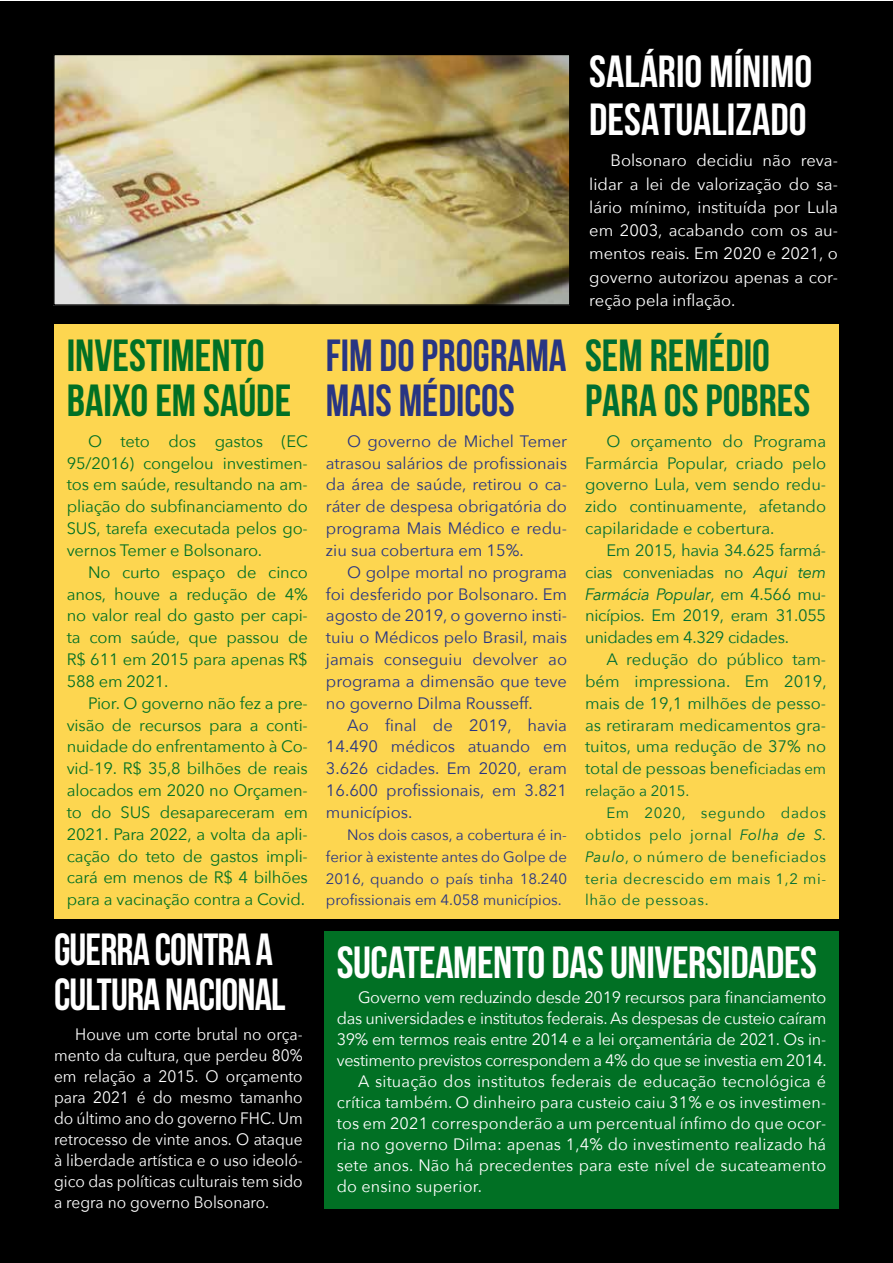
<style>
.page{position:relative;width:893px;height:1263px;background:#fff}
.page>*{position:absolute;margin:0;border:0;box-sizing:border-box;transform-origin:0 0}
.t1{font:700 45px/47.2px "Bebas Neue";letter-spacing:-.01em;color:#fff}
.t2{font:700 45px/45.9px "Bebas Neue";color:#283583}
.t3{font:700 45px/45px "Bebas Neue";letter-spacing:-.01em;color:#fff;scale:.94 1}
.t4{font:700 45px/45.9px "Bebas Neue";color:#017024}
.t5{font:700 45px "Bebas Neue";color:#006e32}
.t6{font:16.5px/21.9px "Avenir Next";letter-spacing:-.01em;color:#017024;text-align:justify}
.t7{font:16.5px/23.2px "Avenir Next";color:#fff;text-align:justify}
.t8{font:16.5px/21.9px "Avenir Next";color:#283583;text-align:justify}
.t9{font:16.5px/21.9px "Avenir Next";color:#006e32;text-align:justify}
.t10{font:16.5px/21px "Avenir Next";color:#fff;text-align:justify;scale:.94 1}
.t11{font:16.5px "Avenir Next";letter-spacing:-.02em;color:#fff}
.t12{font:15px/21.9px "Avenir Next";color:#283583;text-align:justify}
.t13{font:15px "Avenir Next";letter-spacing:.04em;color:#006e32}
.t14{font:15px "Avenir Next";color:#006e32}
.s1{color:#006e32}
.s2{font-style:italic}
.s3{font-size:15px}
</style>
<div class="page">
<div style="left:1px;top:1px;width:892px;height:1261px;background:#000"></div>
<img style="left:56px;top:57px;width:512px;height:246px">
<div style="left:53px;top:54px;width:518px;height:252px;border:2px solid #000"></div>
<div style="left:54px;top:324px;width:785px;height:594px;background:#fdd650"></div>
<div style="left:324px;top:932px;width:515px;height:277px;background:#017024"></div>
<h1 class="t4" style="left:67px;top:331px;width:226px">INVESTIMENTO<br>BAIXO EM SAÚDE</h1>
<p class="t6" style="left:67px;top:429px;width:243px;text-indent:21px">O teto dos gastos (EC 95/2016) congelou investimen&shy;tos em saúde, resultando na am&shy;pliação do subfinanciamento do SUS, tarefa executada pelos go&shy;vernos Temer e Bolsonaro.</p>
<p class="t6" style="left:67px;top:560px;width:243px;text-indent:21px">No curto espaço de cinco anos, houve a redução de 4% no valor real do gasto per capi&shy;ta com saúde, que passou de R$ 611 em 2015 para apenas R$ 588 em 2021.</p>
<p class="t6" style="left:67px;top:691px;width:243px;text-indent:21px">Pior. O governo não fez a pre&shy;visão de recursos para a conti&shy;nuidade do enfrentamento à Co&shy;vid-19. R$ 35,8 bilhões de reais alocados em 2020 no Orçamen&shy;to do SUS desapareceram em 2021. Para 2022, a volta da apli&shy;cação do teto de gastos impli&shy;cará em menos de R$ 4 bilhões para a vacinação contra a Covid.</p>
<h1 class="t3" style="left:54px;top:927px;width:248px">GUERRA CONTRA A<br>CULTURA NACIONAL</h1>
<p class="t10" style="left:54px;top:1023px;width:266px;text-indent:21px">Houve um corte brutal no orça&shy;mento da cultura, que perdeu 80% em relação a 2015. O orçamento para 2021 é do mesmo tamanho do último ano do governo FHC. Um retrocesso de vinte anos. O ataque à liberdade artística e o uso ideoló&shy;gico das políticas culturais tem sido a regra no governo Bolsonaro.</p>
<h1 class="t1" style="left:589px;top:48px;width:224px">SALÁRIO MÍNIMO<br>DESATUALIZADO</h1>
<p class="t7" style="left:589px;top:148px;width:250px;text-indent:21px">Bolsonaro decidiu não reva&shy;lidar a lei de valorização do sa&shy;lário mínimo, instituída por Lula em 2003, acabando com os au&shy;mentos reais. Em 2020 e 2021, o governo autorizou apenas a cor&shy;reção pela inflação.</p>
<h1 class="t2" style="left:326px;top:331px;width:446px">FIM DO PROGRAMA <span class="s1">SEM REMÉDIO<br></span>MAIS MÉDICOS</h1>
<p class="t8" style="left:326px;top:429px;width:243px;text-indent:21px">O governo de Michel Temer atrasou salários de profissionais da área de saúde, retirou o ca&shy;ráter de despesa obrigatória do programa Mais Médico e redu&shy;ziu sua cobertura em 15%.</p>
<p class="t8" style="left:326px;top:560px;width:243px;text-indent:21px">O golpe mortal no programa foi desferido por Bolsonaro. Em agosto de 2019, o governo insti&shy;tuiu o Médicos pelo Brasil, mais jamais conseguiu devolver ao programa a dimensão que teve no governo Dilma Rousseff.</p>
<p class="t8" style="left:326px;top:713px;width:243px;text-indent:21px">Ao final de 2019, havia 14.490 médicos atuando em 3.626 cidades. Em 2020, eram 16.600 profissionais, em 3.821 municípios.</p>
<p class="t12" style="left:326px;top:823px;width:243px;text-indent:21px">Nos dois casos, a cobertura é in&shy;ferior à existente antes do Golpe de 2016, quando o país tinha 18.240 profissionais em 4.058 municípios.</p>
<h1 class="t5" style="left:585px;top:376px;width:227px">PARA OS POBRES</h1>
<p class="t9" style="left:585px;top:429px;width:243px;text-indent:21px">O orçamento do Programa Farmárcia Popular, criado pelo governo Lula, vem sendo redu&shy;zido continuamente, afetando capilaridade e cobertura.</p>
<p class="t9" style="left:585px;top:538px;width:243px;text-indent:21px">Em 2015, havia 34.625 farmá&shy;cias conveniadas no <span class="s2">Aqui tem Farmácia Popular</span>, em 4.566 mu&shy;nicípios. Em 2019, eram 31.055 unidades em 4.329 cidades.</p>
<p class="t9" style="left:585px;top:648px;width:243px;text-indent:21px">A redução do público tam&shy;bém impressiona. Em 2019, mais de 19,1 milhões de pesso&shy;as retiraram medicamentos gra&shy;tuitos, uma redução de 37% no total de pessoas benefi<span class="s3">ciadas em</span></p>
<p class="t14" style="left:585px;top:778px;width:106px">relação a 2015.</p>
<p class="t13" style="left:606px;top:800px;width:221px">Em 2020, segundo dados</p>
<p class="t13" style="left:585px;top:822px;width:243px">obtidos pelo jornal <span class="s2">Folha de S.</span></p>
<p class="t13" style="left:585px;top:844px;width:243px"><span class="s2">Paulo</span>, o número de beneficiados</p>
<p class="t13" style="left:585px;top:866px;width:243px">teria decrescido em mais 1,2 mi-</p>
<p class="t13" style="left:585px;top:887px;width:125px">lhão de pessoas.</p>
<h1 class="t1" style="left:337px;top:938px;width:482px">SUCATEAMENTO DAS UNIVERSIDADES</h1>
<p class="t11" style="left:358px;top:984px;width:470px">Governo vem reduzindo desde 2019 recursos para financiamento</p>
<p class="t11" style="left:337px;top:1005px;width:491px">das universidades e institutos federais. As despesas de custeio caíram</p>
<p class="t11" style="left:337px;top:1026px;width:491px">39% em termos reais entre 2014 e a lei orçamentária de 2021. Os in-</p>
<p class="t11" style="left:337px;top:1047px;width:491px">vestimento previstos correspondem a 4% do que se investia em 2014.</p>
<p class="t7" style="left:358px;top:1069px;width:470px">A situação dos institutos federais de educação tecnológica é</p>
<p class="t7" style="left:337px;top:1090px;width:491px">crítica também. O dinheiro para custeio caiu 31% e os investimen-</p>
<p class="t7" style="left:337px;top:1111px;width:491px">tos em 2021 corresponderão a um percentual ínfimo do que ocor-</p>
<p class="t7" style="left:337px;top:1132px;width:491px">ria no governo Dilma: apenas 1,4% do investimento realizado há</p>
<p class="t7" style="left:337px;top:1153px;width:491px">sete anos. Não há precedentes para este nível de sucateamento</p>
<p class="t7" style="left:337px;top:1174px;width:147px">do ensino superior.</p>
</div>
